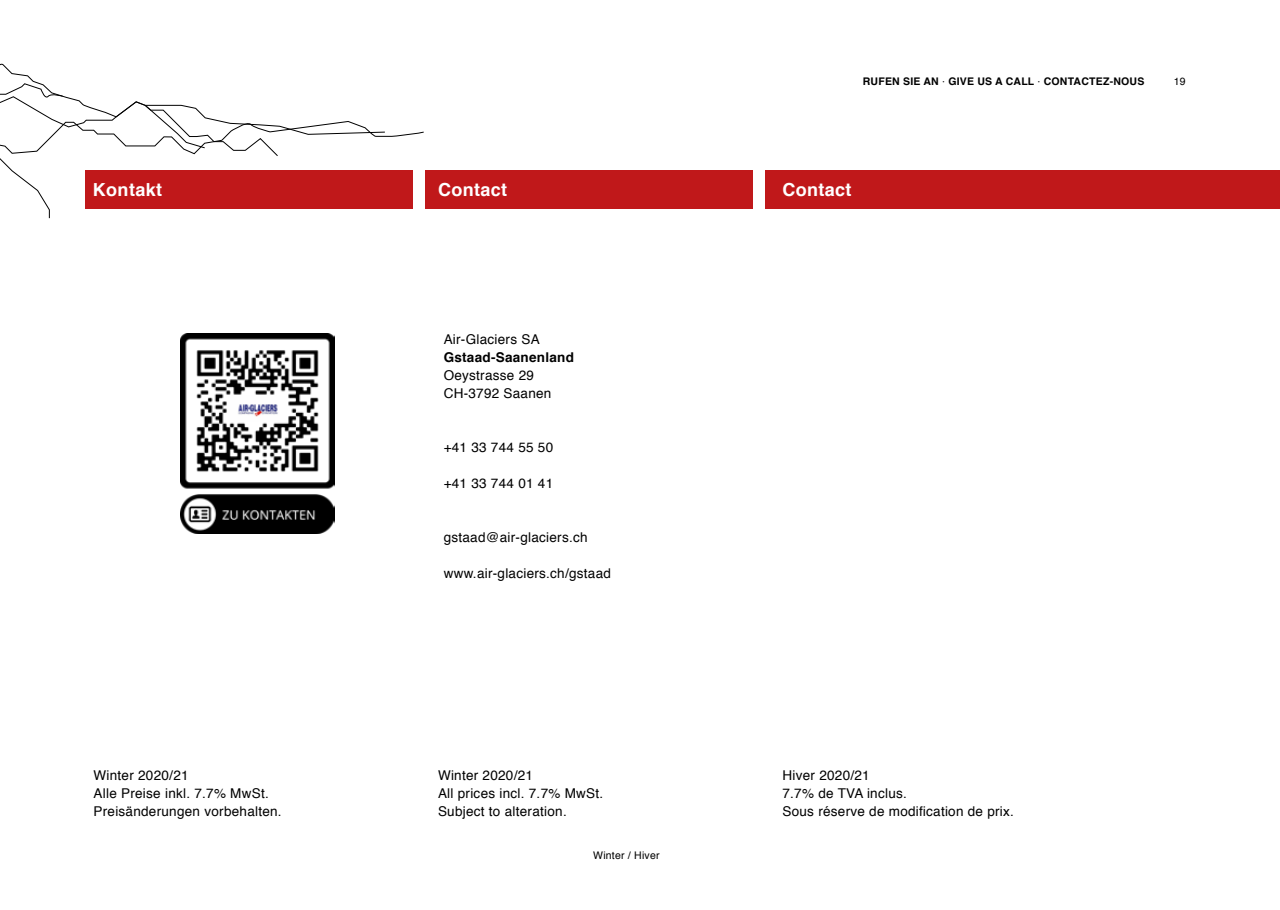
<style>
.page{position:relative;width:1280px;height:910px;background:#fff}
.page>*{position:absolute;margin:0;border:0;box-sizing:border-box;transform-origin:0 0}
.t1{font:700 18px "Helvetica";letter-spacing:.02em;color:#fff}
.t2{font:13.5px/18px "Helvetica";letter-spacing:.02em;color:#000}
.t3{font:700 13.5px "Helvetica";letter-spacing:.02em;color:#000}
.t4{font:700 10.5px "Helvetica";letter-spacing:.02em;color:#000}
.t5{font:10.5px "Helvetica";letter-spacing:.02em;color:#000}
.s1{font-family:"Helvetica Neue";font-weight:300}
</style>
<div class="page">
<svg style="left:0;top:63px;width:424px;height:322px"></svg>
<div style="left:85px;top:170px;width:327px;height:38px;background:#c0181a"></div>
<div style="left:425px;top:170px;width:328px;height:38px;background:#c0181a"></div>
<div style="left:765px;top:170px;width:515px;height:38px;background:#c0181a"></div>
<img style="left:180px;top:334px;width:154px;height:200px">
<p class="t4" style="left:863px;top:73px;width:283px">RUFEN SIE AN <span class="s1">·</span> GIVE US A CALL <span class="s1">·</span> CONTACTEZ-NOUS</p>
<p class="t5" style="left:1174px;top:73px;width:13px">19</p>
<h1 class="t1" style="left:93px;top:175px;width:71px">Kontakt</h1>
<h1 class="t1" style="left:438px;top:175px;width:71px">Contact</h1>
<h1 class="t1" style="left:782px;top:175px;width:71px">Contact</h1>
<p class="t2" style="left:444px;top:331px;width:98px">Air-Glaciers SA</p>
<p class="t3" style="left:444px;top:346px;width:132px">Gstaad-Saanenland</p>
<p class="t2" style="left:444px;top:367px;width:109px">Oeystrasse 29<br>CH-3792 Saanen</p>
<p class="t2" style="left:444px;top:439px;width:111px">+41 33 744 55 50</p>
<p class="t2" style="left:444px;top:475px;width:111px">+41 33 744 01 41</p>
<p class="t2" style="left:444px;top:529px;width:145px">gstaad@air-glaciers.ch</p>
<p class="t2" style="left:444px;top:565px;width:169px">www.air-glaciers.ch/gstaad</p>
<p class="t2" style="left:94px;top:767px;width:190px">Winter 2020/21<br>Alle Preise inkl. 7.7% MwSt.<br>Preisänderungen vorbehalten.</p>
<p class="t2" style="left:438px;top:767px;width:167px">Winter 2020/21<br>All prices incl. 7.7% MwSt.<br>Subject to alteration.</p>
<p class="t2" style="left:782px;top:767px;width:233px">Hiver 2020/21<br>7.7% de TVA inclus.<br>Sous réserve de modification de prix.</p>
<p class="t5" style="left:593px;top:847px;width:68px">Winter / Hiver</p>
</div>
